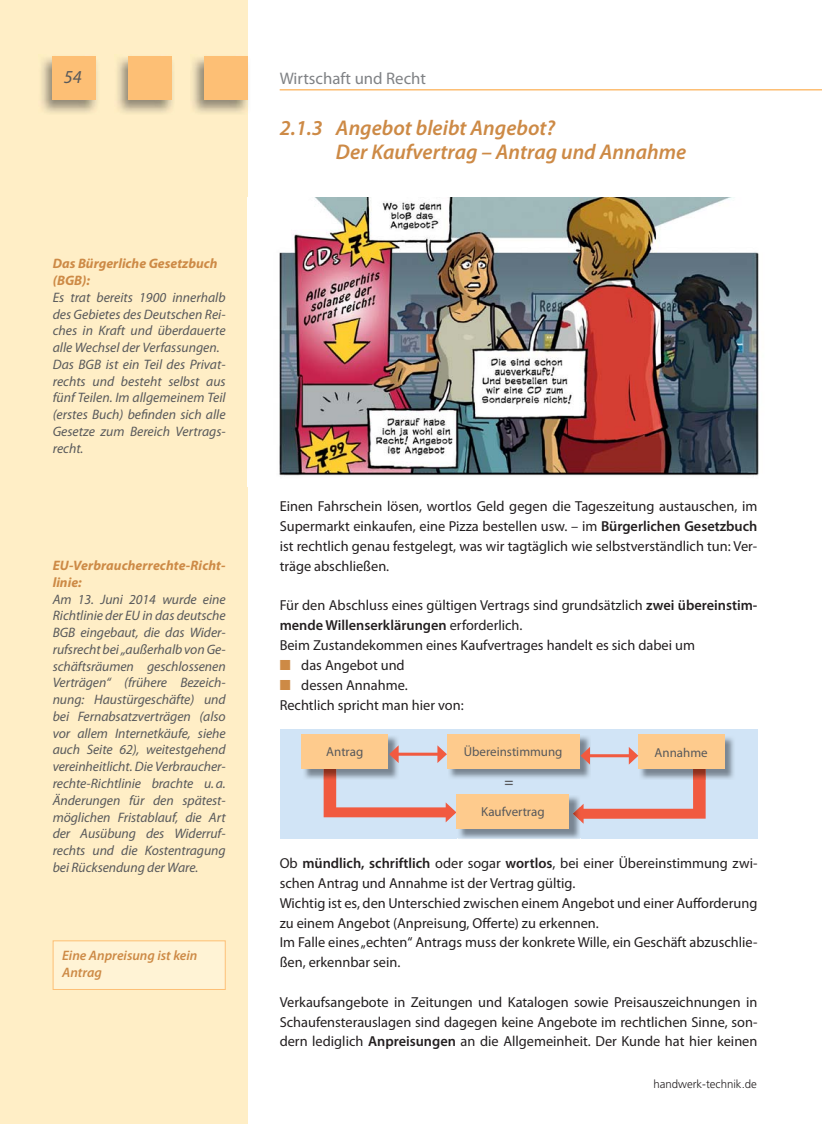
<style>
.page{position:relative;width:822px;height:1124px;background:#fff}
.page>*{position:absolute;margin:0;border:0;box-sizing:border-box;transform-origin:0 0}
.t1{font:italic 600 21.3px/24.5px "Myriad Pro";color:#cd8a46}
.t2{font:italic 18.3px "Myriad Pro";color:#58595b}
.t3{font:16.8px "Myriad Pro";color:#808285}
.t4{font:600 15.3px "Myriad Pro";color:#58595b}
.t5{font:14.55px/19.8px "Myriad Pro";color:#231f20}
.t6{font:italic 13.65px/16.8px "Myriad Pro";color:#58595b}
.t7{font:italic 700 13.65px/16.8px "Myriad Pro";color:#cd8a46}
.t8{font:italic 600 13.65px/16.8px "Myriad Pro";color:#cd8a46}
.t9{font:12.9px "Myriad Pro";color:#58595b}
.t10{font:300 11.4px "Frutiger LT Std";color:#231f20}
.s1{font-weight:600}
.s2{color:#cd8a46}
</style>
<div class="page">
<div style="left:0;top:0;width:247px;height:1124px;background:#ffeec6"></div>
<img style="left:192px;top:55px;width:56px;height:60px">
<div style="left:204px;top:56px;width:43px;height:43px;background:#fdbf75"></div>
<img style="left:117px;top:56px;width:56px;height:57px">
<div style="left:128px;top:56px;width:43px;height:43px;background:#fdbf75"></div>
<img style="left:41px;top:56px;width:56px;height:57px">
<div style="left:53px;top:56px;width:43px;height:43px;background:#fdbf75"></div>
<hr style="left:280px;top:89px;width:541px;height:2px;background:#fdbf75">
<img style="left:279px;top:197px;width:480px;height:279px">
<div style="left:53px;top:941px;width:172px;height:48px;background:#fff3d5"></div>
<div style="left:53px;top:940px;width:173px;height:50px;border:1px solid #fdbf75"></div>
<div style="left:280px;top:729px;width:477px;height:110px;background:#d1e4f6"></div>
<img style="left:303px;top:736px;width:95px;height:43px">
<div style="left:301px;top:734px;width:87px;height:34px;background:#fecb8d"></div>
<img style="left:456px;top:735px;width:134px;height:43px">
<div style="left:447px;top:734px;width:132px;height:34px;background:#fecb8d"></div>
<img style="left:705px;top:735px;width:29px;height:45px">
<div style="left:638px;top:734px;width:86px;height:35px;background:#fecb8d"></div>
<img style="left:457px;top:796px;width:123px;height:43px">
<div style="left:456px;top:794px;width:113px;height:34px;background:#fecb8d"></div>
<svg style="left:323px;top:745px;width:133px;height:77px"></svg>
<svg style="left:572px;top:747px;width:133px;height:77px"></svg>
<p class="t2" style="left:64px;top:70px;width:19px">54</p>
<p class="t3" style="left:280px;top:72px;width:148px">Wirtschaft und Recht</p>
<p class="t7" style="left:53px;top:256px;width:166px">Das Bürgerliche Gesetzbuch (BGB):</p>
<p class="t6" style="left:53px;top:290px;width:174px">Es trat bereits 1900 innerhalb des Gebietes des Deutschen Rei&shy;ches in Kraft und überdauerte alle Wechsel der Verfassungen.<br>Das BGB ist ein Teil des Privat&shy;rechts und besteht selbst aus fünf Teilen. Im allgemeinem Teil (erstes Buch) befinden sich alle<br>Gesetze zum Bereich Vertrags&shy;recht.</p>
<p class="t7" style="left:53px;top:558px;width:174px">EU-Verbraucherrechte-Richt&shy;linie:</p>
<p class="t6" style="left:53px;top:591px;width:174px;text-align:justify">Am 13. Juni 2014 wurde eine Richtlinie der EU in das deutsche BGB eingebaut, die das Wider&shy;rufsrecht bei „außerhalb von Ge&shy;schäftsräumen geschlossenen Verträgen“ (frühere Bezeich&shy;nung: Haustürgeschäfte) und bei Fernabsatzverträgen (also vor allem Internetkäufe, siehe auch Seite 62), weitestgehend vereinheitlicht. Die Verbraucher&shy;rechte-Richtlinie brachte u. a.<br>Änderungen für den spätest&shy;möglichen Fristablauf, die Art der Ausübung des Widerruf&shy;rechts und die Kostentragung bei Rücksendung der Ware.</p>
<p class="t8" style="left:62px;top:948px;width:137px">Eine Anpreisung ist kein<br>Antrag</p>
<h1 class="t1" style="left:336px;top:117px;width:352px;text-indent:-56px">2.1.3 Angebot bleibt Angebot?<br>Der Kaufvertrag – Antrag und Annahme</h1>
<p class="t5" style="left:280px;top:497px;width:479px;text-align:justify">Einen Fahrschein lösen, wortlos Geld gegen die Tageszeitung austauschen, im Supermarkt einkaufen, eine Pizza bestellen usw. – im <span class="s1">Bürgerlichen Gesetzbuch </span>ist rechtlich genau festgelegt, was wir tagtäglich wie selbstverständlich tun: Ver&shy;träge abschließen.</p>
<p class="t5" style="left:280px;top:596px;width:479px">Für den Abschluss eines gültigen Vertrags sind grundsätzlich <span class="s1">zwei übereinstim&shy;mende Willenserklärungen</span> erforderlich.<br>Beim Zustandekommen eines Kaufvertrages handelt es sich dabei um</p>
<p class="t5" style="left:280px;top:656px;width:126px"><span class="s2">■</span> das Angebot und</p>
<p class="t5" style="left:280px;top:676px;width:185px"><span class="s2">■</span> dessen Annahme.<br>Rechtlich spricht man hier von:</p>
<p class="t9" style="left:326px;top:747px;width:39px">Antrag</p>
<p class="t9" style="left:464px;top:747px;width:100px">Übereinstimmung</p>
<p class="t9" style="left:654px;top:747px;width:55px">Annahme</p>
<p class="t4" style="left:504px;top:776px;width:10px">=</p>
<p class="t9" style="left:481px;top:807px;width:65px">Kaufvertrag</p>
<p class="t5" style="left:280px;top:854px;width:479px">Ob <span class="s1">mündlich, schriftlich</span> oder sogar <span class="s1">wortlos</span>, bei einer Übereinstimmung zwi&shy;schen Antrag und Annahme ist der Vertrag gültig.<br>Wichtig ist es, den Unterschied zwischen einem Angebot und einer Aufforderung zu einem Angebot (Anpreisung, Offerte) zu erkennen.<br>Im Falle eines „echten“ Antrags muss der konkrete Wille, ein Geschäft abzuschlie&shy;ßen, erkennbar sein.</p>
<p class="t5" style="left:280px;top:993px;width:479px;text-align:justify">Verkaufsangebote in Zeitungen und Katalogen sowie Preisauszeichnungen in Schaufensterauslagen sind dagegen keine Angebote im rechtlichen Sinne, son&shy;dern lediglich <span class="s1">Anpreisungen</span> an die Allgemeinheit. Der Kunde hat hier keinen</p>
<p class="t10" style="left:653px;top:1077px;width:105px">handwerk-technik.de</p>
</div>
